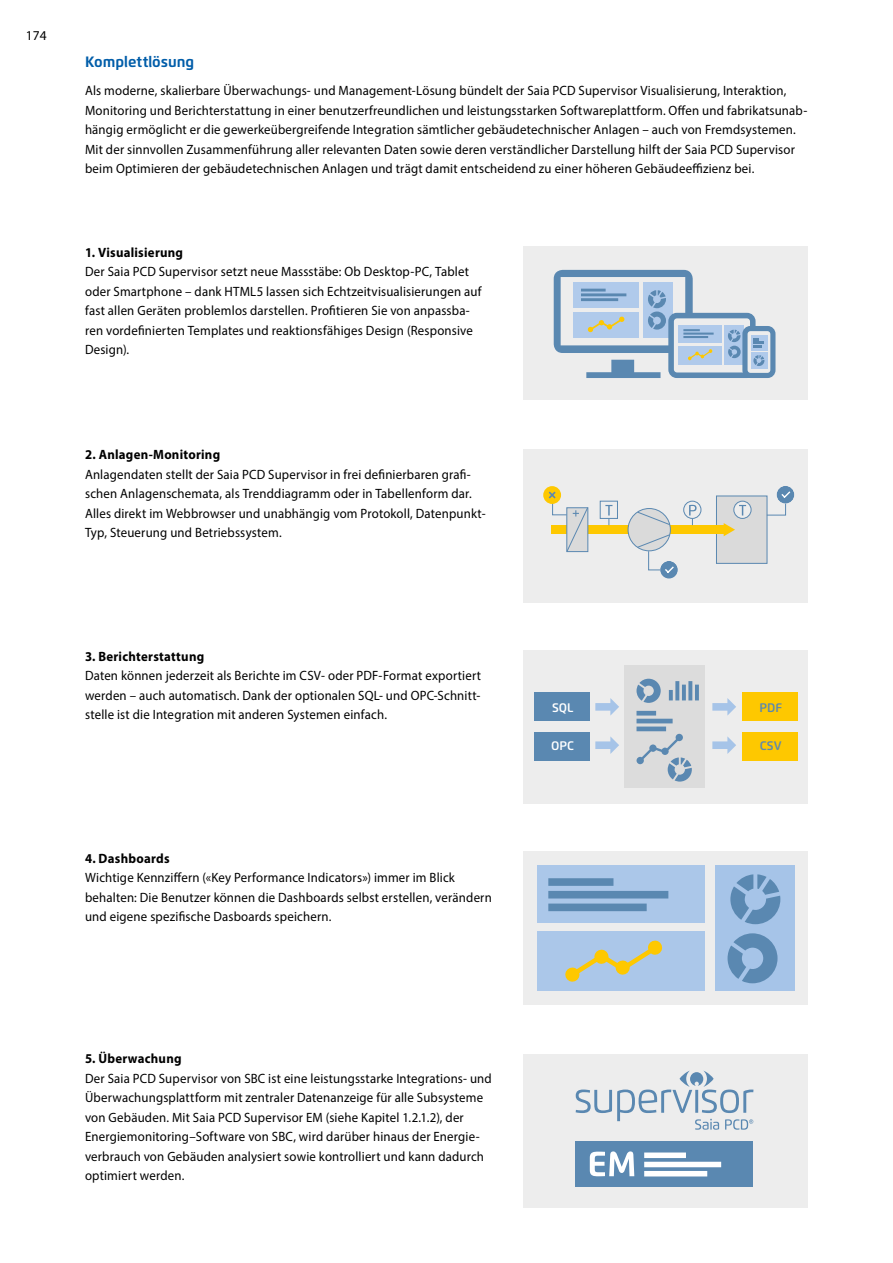
<style>
.page{position:relative;width:893px;height:1263px;background:#fff}
.page>*{position:absolute;margin:0;border:0;box-sizing:border-box;transform-origin:0 0}
.Headline_Flexo_bold{font:700 15px "Flexo";color:#005da9}
.Grundtext__regular_9{font:13.5px/19.5px "Myriad Pro";letter-spacing:.015em;color:#000;scale:.95 1}
.Grundtext__bold__9_1{font:700 13.5px "Myriad Pro";letter-spacing:.02em;color:#000;scale:.95 1}
.Grundtext__regular_9-2{font:13.5px "Myriad Pro";letter-spacing:.015em;color:#000}
.lauftext{font:600 12.3px "Flexo";letter-spacing:.01em;color:#5a88b1}
.lauftext-2{font:600 12.3px "Flexo";color:#fff}
</style>
<div class="page">
<div style="left:523px;top:449px;width:285px;height:153px;background:#ededed"></div>
<div style="left:523px;top:852px;width:285px;height:153px;background:#ededed"></div>
<div style="left:715px;top:865px;width:79px;height:126px;background:#a6c4e8"></div>
<div style="left:537px;top:931px;width:168px;height:60px;background:#abc7e9"></div>
<div style="left:537px;top:865px;width:168px;height:57px;background:#abc7e9"></div>
<svg style="left:728px;top:933px;width:49px;height:50px"></svg>
<svg style="left:548px;top:878px;width:120px;height:33px"></svg>
<svg style="left:730px;top:874px;width:50px;height:50px"></svg>
<svg style="left:565px;top:940px;width:98px;height:42px"></svg>
<div style="left:523px;top:650px;width:285px;height:153px;background:#ededed"></div>
<div style="left:624px;top:665px;width:81px;height:123px;background:#dcdcdc"></div>
<svg style="left:636px;top:679px;width:25px;height:24px"></svg>
<div style="left:742px;top:692px;width:56px;height:29px;background:#fec800"></div>
<svg style="left:712px;top:736px;width:24px;height:18px"></svg>
<div style="left:742px;top:732px;width:56px;height:28px;background:#fec800"></div>
<svg style="left:712px;top:698px;width:24px;height:18px"></svg>
<svg style="left:636px;top:711px;width:56px;height:71px"></svg>
<hr style="left:695px;top:685px;width:4px;height:15px;background:#5a88b1">
<svg style="left:688px;top:681px;width:4px;height:19px"></svg>
<svg style="left:682px;top:685px;width:4px;height:15px"></svg>
<svg style="left:675px;top:681px;width:4px;height:19px"></svg>
<svg style="left:669px;top:690px;width:4px;height:10px"></svg>
<div style="left:534px;top:692px;width:56px;height:29px;background:#5a88b1"></div>
<svg style="left:595px;top:736px;width:24px;height:18px"></svg>
<div style="left:534px;top:732px;width:56px;height:28px;background:#5a88b1"></div>
<svg style="left:595px;top:698px;width:24px;height:18px"></svg>
<div style="left:523px;top:247px;width:285px;height:153px;background:#ededed"></div>
<div style="left:668px;top:313px;width:87px;height:65px;border:6px solid #5a88b1;border-radius:6px"></div>
<div style="left:725px;top:325px;width:19px;height:39px;background:#b0caeb"></div>
<div style="left:678px;top:346px;width:44px;height:18px;background:#b0caeb"></div>
<div style="left:678px;top:325px;width:44px;height:18px;background:#b0caeb"></div>
<hr style="left:683px;top:333px;width:31px;height:2px;background:#5a88b1">
<svg style="left:728px;top:330px;width:13px;height:28px"></svg>
<svg style="left:554px;top:270px;width:158px;height:108px"></svg>
<svg style="left:745px;top:329px;width:28px;height:46px"></svg>
<div style="left:742px;top:326px;width:33px;height:52px;border:5px solid #5a88b1;border-radius:5px"></div>
<div style="left:751px;top:335px;width:16px;height:16px;background:#b0caeb"></div>
<svg style="left:753px;top:338px;width:11px;height:9px"></svg>
<div style="left:751px;top:352px;width:16px;height:16px;background:#b0caeb"></div>
<svg style="left:753px;top:355px;width:11px;height:11px"></svg>
<div style="left:523px;top:1054px;width:285px;height:154px;background:#ededed"></div>
<div style="left:576px;top:1142px;width:177px;height:45px;background:#5a88b1"></div>
<svg style="left:590px;top:1151px;width:131px;height:25px"></svg>
<svg style="left:576px;top:1070px;width:177px;height:60px"></svg>
<div style="left:716px;top:496px;width:51px;height:68px;background:#dadada;border:1px solid #5a88b1"></div>
<div style="left:551px;top:525px;width:173px;height:9px;background:#fec800"></div>
<svg style="left:724px;top:523px;width:11px;height:13px"></svg>
<div style="left:734px;top:501px;width:17px;height:17px;background:#ededed;border-radius:50%"></div>
<div style="left:733px;top:501px;width:18px;height:18px;border:1px solid #5a88b1;border-radius:50%"></div>
<svg style="left:739px;top:505px;width:7px;height:10px"></svg>
<div style="left:600px;top:501px;width:18px;height:18px;background:#ededed;border:1px solid #5a88b1"></div>
<svg style="left:605px;top:505px;width:7px;height:20px"></svg>
<svg style="left:684px;top:501px;width:17px;height:17px"></svg>
<div style="left:683px;top:501px;width:18px;height:18px;border:1px solid #5a88b1;border-radius:50%"></div>
<svg style="left:689px;top:505px;width:7px;height:20px"></svg>
<div style="left:628px;top:508px;width:42px;height:43px;background:#dadada;border-radius:50%"></div>
<div style="left:628px;top:508px;width:43px;height:43px;border:1px solid #5a88b1;border-radius:50%"></div>
<svg style="left:637px;top:511px;width:34px;height:15px"></svg>
<svg style="left:543px;top:486px;width:18px;height:18px"></svg>
<svg style="left:547px;top:490px;width:42px;height:62px"></svg>
<div style="left:777px;top:486px;width:17px;height:18px;background:#5a88b1;border-radius:50%"></div>
<svg style="left:766px;top:490px;width:26px;height:26px"></svg>
<svg style="left:660px;top:561px;width:18px;height:18px"></svg>
<svg style="left:637px;top:534px;width:38px;height:41px"></svg>
<p class="Grundtext__regular_9-2" style="left:26px;top:27px;width:22px">174</p>
<p class="Headline_Flexo_bold" style="left:85px;top:53px;width:111px">Komplettlösung</p>
<p class="Grundtext__regular_9" style="left:85px;top:81px;width:762px">Als moderne, skalierbare Überwachungs- und Management-Lösung bündelt der Saia PCD Supervisor Visualisierung, Interaktion, Monitoring und Berichterstattung in einer benutzerfreundlichen und leistungsstarken Softwareplattform. Offen und fabrikatsunab&shy;hängig ermöglicht er die gewerkeübergreifende Integration sämtlicher gebäudetechnischer Anlagen – auch von Fremdsystemen.<br>Mit der sinnvollen Zusammenführung aller relevanten Daten sowie deren verständlicher Darstellung hilft der Saia PCD Supervisor beim Optimieren der gebäudetechnischen Anlagen und trägt damit entscheidend zu einer höheren Gebäudeeffizienz bei.</p>
<p class="Grundtext__bold__9_1" style="left:85px;top:243px;width:105px">1. Visualisierung</p>
<p class="Grundtext__regular_9" style="left:85px;top:262px;width:419px">Der Saia PCD Supervisor setzt neue Massstäbe: Ob Desktop-PC, Tablet oder Smartphone – dank HTML5 lassen sich Echtzeitvisualisierungen auf fast allen Geräten problemlos darstellen. Profitieren Sie von anpassba&shy;ren vordefinierten Templates und reaktionsfähiges Design (Responsive Design).</p>
<p class="Grundtext__bold__9_1" style="left:85px;top:446px;width:144px">2. Anlagen-Monitoring</p>
<p class="Grundtext__regular_9" style="left:85px;top:464px;width:423px">Anlagendaten stellt der Saia PCD Supervisor in frei definierbaren grafi&shy;schen Anlagenschemata, als Trenddiagramm oder in Tabellenform dar.<br>Alles direkt im Webbrowser und unabhängig vom Protokoll, Datenpunkt-Typ, Steuerung und Betriebssystem.</p>
<p class="Grundtext__bold__9_1" style="left:85px;top:647px;width:127px">3. Berichterstattung</p>
<p class="Grundtext__regular_9" style="left:85px;top:665px;width:418px;text-align:justify">Daten können jederzeit als Berichte im CSV- oder PDF-Format exportiert werden – auch automatisch. Dank der optionalen SQL- und OPC-Schnitt&shy;stelle ist die Integration mit anderen Systemen einfach.</p>
<p class="Grundtext__bold__9_1" style="left:85px;top:849px;width:91px">4. Dashboards</p>
<p class="Grundtext__regular_9" style="left:85px;top:868px;width:430px">Wichtige Kennziffern («Key Performance Indicators») immer im Blick behalten: Die Benutzer können die Dashboards selbst erstellen, verändern und eigene spezifische Dasboards speichern.</p>
<p class="lauftext-2" style="left:552px;top:700px;width:23px">SQL</p>
<p class="lauftext-2" style="left:551px;top:738px;width:24px">OPC</p>
<p class="lauftext" style="left:759px;top:700px;width:24px">PDF</p>
<p class="lauftext" style="left:760px;top:738px;width:24px">CSV</p>
<p class="Grundtext__bold__9_1" style="left:85px;top:1050px;width:103px">5. Überwachung</p>
<p class="Grundtext__regular_9" style="left:85px;top:1068px;width:430px">Der Saia PCD Supervisor von SBC ist eine leistungsstarke Integrations- und Überwachungsplattform mit zentraler Datenanzeige für alle Subsysteme von Gebäuden. Mit Saia PCD Supervisor EM (siehe Kapitel 1.2.1.2), der Energiemonitoring–Software von SBC, wird darüber hinaus der Energie&shy;verbrauch von Gebäuden analysiert sowie kontrolliert und kann dadurch optimiert werden.</p>
</div>
